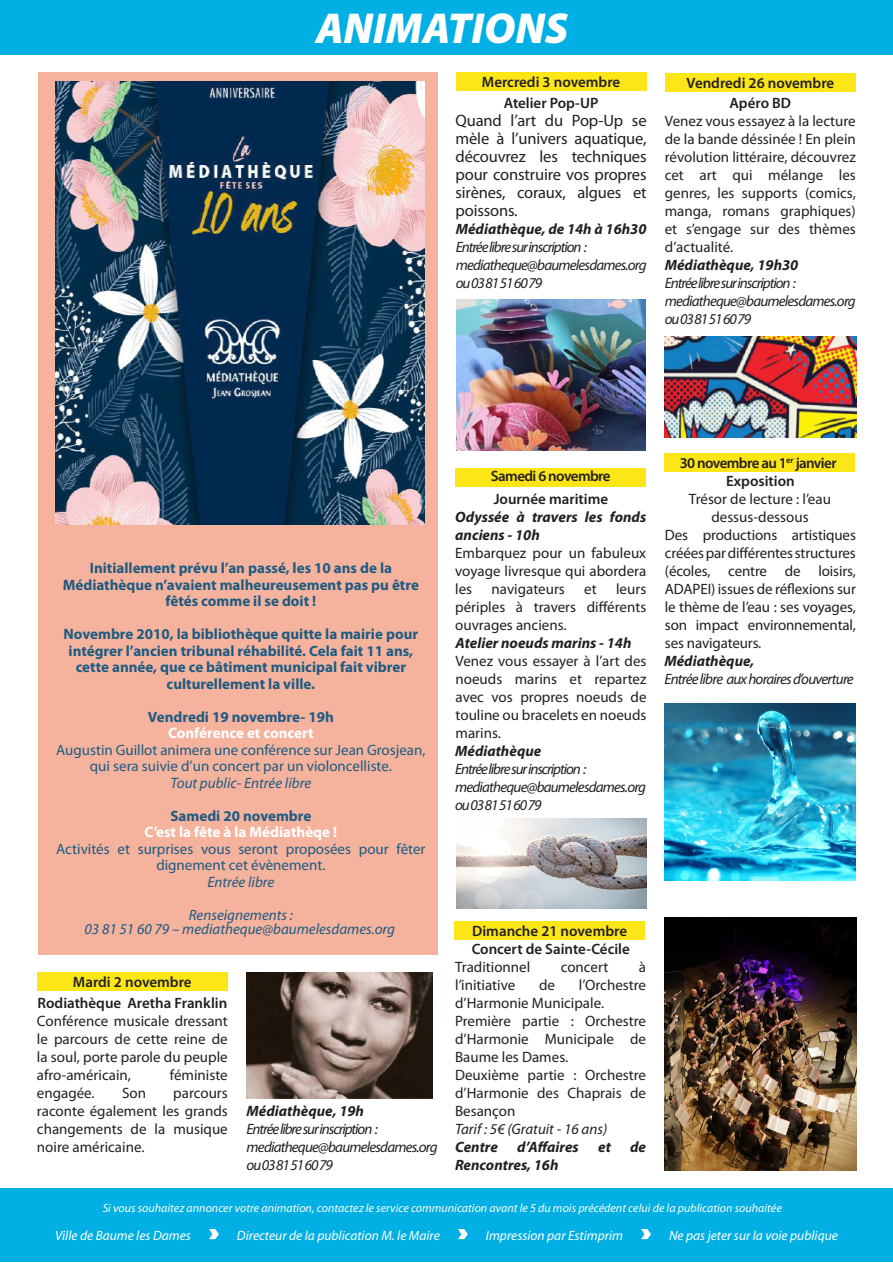
<style>
.page{position:relative;width:893px;height:1263px;background:#fff}
.page>*{position:absolute;margin:0;border:0;box-sizing:border-box;transform-origin:0 0}
.t1{font:italic 900 43.5px "Myriad Pro";color:#fff}
.t2{font:16.5px/18px "Myriad Pro";letter-spacing:-.01em;color:#231f20;text-align:justify}
.t3{font:15px/18px "Myriad Pro";color:#231f20;text-align:justify}
.t4{font:700 15px/16.5px "Myriad Pro";color:#1d5b81;text-align:center}
.t5{font:italic 15px/18px "Myriad Pro";letter-spacing:-.05em;color:#231f20}
.t6{font:italic 700 15px/18px "Myriad Pro";color:#231f20}
.t7{font:15px/16.5px "Myriad Pro";color:#1d5b81;text-align:center}
.t8{font:600 15px "Myriad Pro";color:#231f20}
.t9{font:italic 15px "Myriad Pro";letter-spacing:-.07em;color:#231f20}
.t10{font:italic 15px "Myriad Pro";color:#1d5b81}
.t11{font:700 15px "Myriad Pro";color:#fff}
.t12{font:600 15px "Myriad Pro";letter-spacing:-.04em;color:#231f20}
.t13{font:italic 15px "Myriad Pro";color:#231f20}
.t14{font:italic 13.5px "Myriad Pro";color:#fff}
.t15{font:italic 12px "Myriad Pro";color:#fff}
</style>
<div class="page">
<div style="left:38px;top:72px;width:399px;height:882px;background:#f5b39e"></div>
<div style="left:0;top:0;width:893px;height:54px;background:#00afe3"></div>
<div style="left:0;top:1189px;width:893px;height:73px;background:#00afe3"></div>
<svg style="left:209px;top:1229px;width:10px;height:10px"></svg>
<svg style="left:458px;top:1229px;width:10px;height:10px"></svg>
<svg style="left:641px;top:1229px;width:10px;height:10px"></svg>
<div style="left:454px;top:921px;width:191px;height:18px;background:#fce618"></div>
<div style="left:455px;top:468px;width:191px;height:18px;background:#fce618"></div>
<div style="left:37px;top:972px;width:191px;height:18px;background:#fce618"></div>
<div style="left:456px;top:72px;width:191px;height:18px;background:#fce618"></div>
<div style="left:665px;top:73px;width:191px;height:18px;background:#fce618"></div>
<div style="left:664px;top:454px;width:191px;height:18px;background:#fce618"></div>
<img style="left:664px;top:917px;width:192px;height:253px">
<img style="left:55px;top:81px;width:369px;height:444px">
<img style="left:457px;top:300px;width:188px;height:150px">
<img style="left:665px;top:336px;width:191px;height:102px">
<img style="left:247px;top:972px;width:186px;height:126px">
<img style="left:457px;top:818px;width:190px;height:90px">
<img style="left:664px;top:704px;width:191px;height:176px">
<p class="t1" style="left:316px;top:0;width:254px">ANIMATIONS</p>
<p class="t8" style="left:482px;top:72px;width:140px">Mercredi 3 novembre</p>
<p class="t8" style="left:504px;top:93px;width:96px">Atelier Pop-UP</p>
<p class="t2" style="left:456px;top:111px;width:193px">Quand l’art du Pop-Up se mèle à l’univers aquatique, découvrez les techniques pour construire vos propres sirènes, coraux, algues et poissons.</p>
<p class="t6" style="left:456px;top:219px;width:192px">Médiathèque, de 14h à 16h30</p>
<p class="t9" style="left:456px;top:238px;width:133px">Entrée libre sur inscription :</p>
<p class="t5" style="left:456px;top:256px;width:192px">mediatheque@baumelesdames.org ou 03 81 51 60 79</p>
<p class="t8" style="left:686px;top:73px;width:149px">Vendredi 26 novembre</p>
<p class="t8" style="left:729px;top:93px;width:63px">Apéro BD</p>
<p class="t3" style="left:665px;top:112px;width:193px">Venez vous essayez à la lecture de la bande déssinée ! En plein révolution littéraire, découvrez cet art qui mélange les genres, les supports (comics, manga, romans graphiques) et s’engage sur des thèmes d’actualité.</p>
<p class="t6" style="left:665px;top:255px;width:135px">Médiathèque, 19h30</p>
<p class="t9" style="left:665px;top:274px;width:133px">Entrée libre sur inscription :</p>
<p class="t5" style="left:665px;top:292px;width:192px">mediatheque@baumelesdames.org ou 03 81 51 60 79</p>
<p class="t4" style="left:63px;top:559px;width:358px">Initiallement prévu l’an passé, les 10 ans de la<br>Médiathèque n’avaient malheureusement pas pu être fêtés comme il se doit !</p>
<p class="t4" style="left:64px;top:625px;width:356px">Novembre 2010, la bibliothèque quitte la mairie pour intégrer l’ancien tribunal réhabilité. Cela fait 11 ans, cette année, que ce bâtiment municipal fait vibrer culturellement la ville.</p>
<p class="t4" style="left:148px;top:708px;width:187px">Vendredi 19 novembre- 19h</p>
<p class="t11" style="left:168px;top:723px;width:147px">Conférence et concert</p>
<p class="t7" style="left:56px;top:741px;width:371px">Augustin Guillot animera une conférence sur Jean Grosjean, qui sera suivie d’un concert par un violoncelliste.</p>
<p class="t10" style="left:171px;top:773px;width:142px">Tout public- Entrée libre</p>
<p class="t4" style="left:170px;top:807px;width:143px">Samedi 20 novembre</p>
<p class="t11" style="left:145px;top:822px;width:194px">C’est la fête à la Médiathèqe !</p>
<p class="t7" style="left:56px;top:840px;width:371px">Activités et surprises vous seront proposées pour fêter dignement cet évènement.</p>
<p class="t10" style="left:207px;top:872px;width:68px">Entrée libre</p>
<p class="t10" style="left:189px;top:905px;width:106px">Renseignements :</p>
<p class="t10" style="left:85px;top:919px;width:312px">03 81 51 60 79 – mediatheque@baumelesdames.org</p>
<p class="t8" style="left:73px;top:972px;width:120px">Mardi 2 novembre</p>
<p class="t8" style="left:38px;top:993px;width:191px">Rodiathèque Aretha Franklin</p>
<p class="t3" style="left:37px;top:1012px;width:192px">Conférence musicale dressant le parcours de cette reine de la soul, porte parole du peuple afro-américain,</p>
<p class="t3" style="left:170px;top:1066px;width:59px">féministe</p>
<p class="t3" style="left:37px;top:1084px;width:59px">engagée.</p>
<p class="t3" style="left:122px;top:1084px;width:26px">Son</p>
<p class="t3" style="left:37px;top:1084px;width:192px;text-indent:136px">parcours raconte également les grands changements de la musique noire américaine.</p>
<p class="t6" style="left:247px;top:1101px;width:119px">Médiathèque, 19h</p>
<p class="t9" style="left:247px;top:1120px;width:133px">Entrée libre sur inscription :</p>
<p class="t5" style="left:247px;top:1138px;width:192px">mediatheque@baumelesdames.org ou 03 81 51 60 79</p>
<p class="t12" style="left:491px;top:466px;width:121px">Samedi 6 novembre</p>
<p class="t8" style="left:494px;top:489px;width:116px">Journée maritime</p>
<p class="t6" style="left:455px;top:507px;width:192px">Odyssée à travers les fonds anciens - 10h</p>
<p class="t3" style="left:455px;top:544px;width:192px">Embarquez pour un fabuleux voyage livresque qui abordera les</p>
<p class="t3" style="left:455px;top:580px;width:192px;text-indent:161px">leurs périples à travers différents ouvrages anciens.</p>
<p class="t3" style="left:492px;top:580px;width:75px">navigateurs</p>
<p class="t3" style="left:584px;top:580px;width:14px">et</p>
<p class="t12" style="left:680px;top:453px;width:158px">30 novembre au 1<sup>er</sup> janvier</p>
<p class="t8" style="left:726px;top:471px;width:70px">Exposition</p>
<p class="t3" style="left:689px;top:490px;width:143px;text-align:center">Trésor de lecture : l’eau dessus-dessous</p>
<p class="t3" style="left:665px;top:526px;width:193px">Des productions artistiques créées par différentes structures (écoles, centre de loisirs, ADAPEI) issues de réflexions sur le thème de l’eau : ses voyages, son impact environnemental,</p>
<p class="t6" style="left:456px;top:633px;width:177px">Atelier noeuds marins - 14h</p>
<p class="t3" style="left:665px;top:634px;width:98px">ses navigateurs.</p>
<p class="t3" style="left:456px;top:652px;width:192px">Venez vous essayer à l’art des noeuds marins et repartez avec vos propres noeuds de touline ou bracelets en noeuds marins.</p>
<p class="t6" style="left:664px;top:651px;width:91px">Médiathèque,</p>
<p class="t5" style="left:664px;top:670px;width:191px">Entrée libre aux horaires d’ouverture</p>
<p class="t6" style="left:455px;top:741px;width:88px">Médiathèque</p>
<p class="t9" style="left:455px;top:760px;width:133px">Entrée libre sur inscription :</p>
<p class="t5" style="left:455px;top:778px;width:192px">mediatheque@baumelesdames.org ou 03 81 51 60 79</p>
<p class="t8" style="left:472px;top:921px;width:156px">Dimanche 21 novembre</p>
<p class="t8" style="left:472px;top:939px;width:160px">Concert de Sainte-Cécile</p>
<p class="t3" style="left:455px;top:958px;width:77px">Traditionnel</p>
<p class="t3" style="left:561px;top:958px;width:49px">concert</p>
<p class="t3" style="left:639px;top:958px;width:9px">à</p>
<p class="t3" style="left:455px;top:976px;width:62px">l’initiative</p>
<p class="t3" style="left:539px;top:976px;width:17px">de</p>
<p class="t3" style="left:455px;top:976px;width:192px;text-indent:124px">l’Orchestre d’Harmonie Municipale.</p>
<p class="t3" style="left:455px;top:1012px;width:192px">Première partie : Orchestre d’Harmonie Municipale de Baume les Dames.</p>
<p class="t3" style="left:455px;top:1066px;width:192px">Deuxième partie : Orchestre d’Harmonie des Chaprais de Besançon</p>
<p class="t13" style="left:455px;top:1120px;width:154px">Tarif : 5€ (Gratuit - 16 ans)</p>
<p class="t6" style="left:455px;top:1137px;width:44px">Centre</p>
<p class="t6" style="left:517px;top:1137px;width:63px">d’Affaires</p>
<p class="t6" style="left:598px;top:1137px;width:14px">et</p>
<p class="t6" style="left:630px;top:1137px;width:17px">de</p>
<p class="t6" style="left:455px;top:1155px;width:105px">Rencontres, 16h</p>
<p class="t15" style="left:103px;top:1200px;width:681px">Si vous souhaitez annoncer votre animation, contactez le service communication avant le 5 du mois précédent celui de la publication souhaitée</p>
<p class="t14" style="left:55px;top:1227px;width:137px">Ville de Baume les Dames</p>
<p class="t14" style="left:237px;top:1227px;width:204px">Directeur de la publication M. le Maire</p>
<p class="t14" style="left:486px;top:1227px;width:139px">Impression par Estimprim</p>
<p class="t14" style="left:669px;top:1227px;width:170px">Ne pas jeter sur la voie publique</p>
</div>
